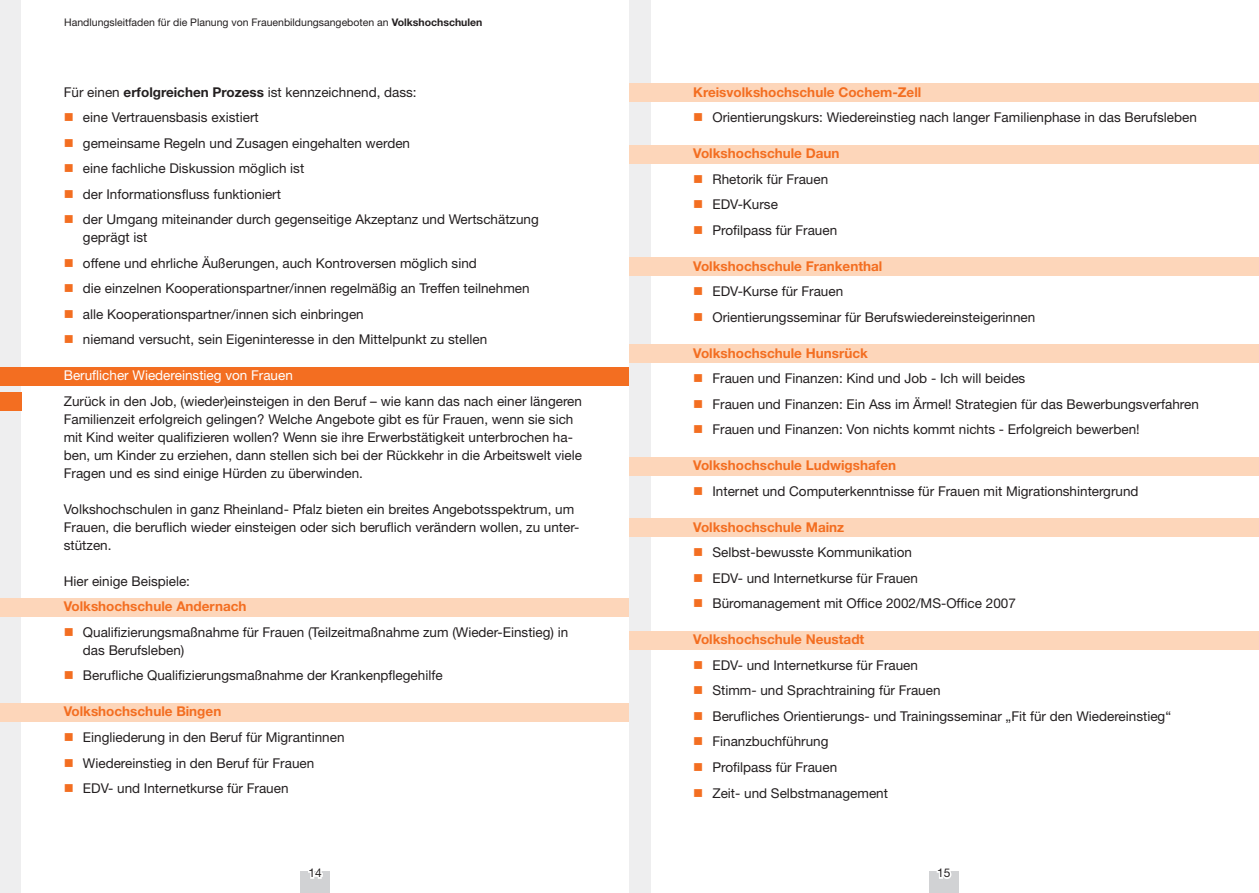
<style>
.page{position:relative;width:1259px;height:893px;background:#fff}
.page>*{position:absolute;margin:0;border:0;box-sizing:border-box;transform-origin:0 0}
.t1{font:13.5px/18px "Helvetica Neue";color:#231f20}
.t2{font:700 13.5px "Helvetica Neue";color:#f36e21}
.t3{font:13.5px "Helvetica Neue";color:#fff}
.t4{font:12px "Helvetica Neue";color:#231f20}
.t5{font:10.5px "Helvetica Neue";color:#231f20}
.s1{font-weight:700}
.s2{color:#f36e21}
</style>
<div class="page">
<div style="left:300px;top:872px;width:30px;height:21px;background:#d1d2d4"></div>
<div style="left:929px;top:872px;width:30px;height:21px;background:#d1d2d4"></div>
<svg style="left:306px;top:871px;width:18px;height:8px"></svg>
<svg style="left:935px;top:871px;width:18px;height:8px"></svg>
<div style="left:0;top:0;width:21px;height:893px;background:#eeeeef"></div>
<div style="left:0;top:367px;width:629px;height:18px;background:#f36e21"></div>
<div style="left:0;top:392px;width:21px;height:19px;background:#f36e21"></div>
<div style="left:0;top:598px;width:629px;height:18px;background:#fdd6ba"></div>
<div style="left:0;top:703px;width:629px;height:18px;background:#fdd6ba"></div>
<div style="left:629px;top:0;width:22px;height:893px;background:#eeeeef"></div>
<div style="left:629px;top:83px;width:630px;height:19px;background:#fdd6ba"></div>
<div style="left:629px;top:145px;width:630px;height:18px;background:#fdd6ba"></div>
<div style="left:629px;top:257px;width:630px;height:19px;background:#fdd6ba"></div>
<div style="left:629px;top:344px;width:630px;height:19px;background:#fdd6ba"></div>
<div style="left:629px;top:457px;width:630px;height:18px;background:#fdd6ba"></div>
<div style="left:629px;top:518px;width:630px;height:19px;background:#fdd6ba"></div>
<div style="left:629px;top:631px;width:630px;height:18px;background:#fdd6ba"></div>
<p class="t5" style="left:64px;top:16px;width:420px">Handlungsleitfaden für die Planung von Frauenbildungsangeboten an <span class="s1">Volkshochschulen</span></p>
<p class="t1" style="left:64px;top:83px;width:354px">Für einen <span class="s1">erfolgreichen Prozess</span> ist kennzeichnend, dass:</p>
<p class="t1" style="left:64px;top:108px;width:196px"><span class="s2">■</span> eine Vertrauensbasis existiert</p>
<p class="t1" style="left:64px;top:134px;width:348px"><span class="s2">■</span> gemeinsame Regeln und Zusagen eingehalten werden</p>
<p class="t1" style="left:64px;top:159px;width:242px"><span class="s2">■</span> eine fachliche Diskussion möglich ist</p>
<p class="t1" style="left:64px;top:185px;width:219px"><span class="s2">■</span> der Informationsfluss funktioniert</p>
<p class="t1" style="left:83px;top:210px;width:457px;text-indent:-19px"><span class="s2">■</span> der Umgang miteinander durch gegenseitige Akzeptanz und Wertschätzung geprägt ist</p>
<p class="t1" style="left:64px;top:254px;width:414px"><span class="s2">■</span> offene und ehrliche Äußerungen, auch Kontroversen möglich sind</p>
<p class="t1" style="left:64px;top:279px;width:467px"><span class="s2">■</span> die einzelnen Kooperationspartner/innen regelmäßig an Treffen teilnehmen</p>
<p class="t1" style="left:64px;top:305px;width:301px"><span class="s2">■</span> alle Kooperationspartner/innen sich einbringen</p>
<p class="t1" style="left:64px;top:330px;width:425px"><span class="s2">■</span> niemand versucht, sein Eigeninteresse in den Mittelpunkt zu stellen</p>
<p class="t3" style="left:64px;top:368px;width:231px">Beruflicher Wiedereinstieg von Frauen</p>
<p class="t1" style="left:64px;top:392px;width:520px">Zurück in den Job, (wieder)einsteigen in den Beruf – wie kann das nach einer längeren Familienzeit erfolgreich gelingen? Welche Angebote gibt es für Frauen, wenn sie sich mit Kind weiter qualifizieren wollen? Wenn sie ihre Erwerbstätigkeit unterbrochen ha&shy;ben, um Kinder zu erziehen, dann stellen sich bei der Rückkehr in die Arbeitswelt viele Fragen und es sind einige Hürden zu überwinden.</p>
<p class="t1" style="left:64px;top:500px;width:517px">Volkshochschulen in ganz Rheinland- Pfalz bieten ein breites Angebotsspektrum, um<br>Frauen, die beruflich wieder einsteigen oder sich beruflich verändern wollen, zu unter&shy;stützen.</p>
<p class="t1" style="left:64px;top:572px;width:128px">Hier einige Beispiele:</p>
<p class="t2" style="left:64px;top:598px;width:184px">Volkshochschule Andernach</p>
<p class="t1" style="left:83px;top:623px;width:487px;text-indent:-19px"><span class="s2">■</span> Qualifizierungsmaßnahme für Frauen (Teilzeitmaßnahme zum (Wieder-Einstieg) in das Berufsleben)</p>
<p class="t1" style="left:64px;top:666px;width:380px"><span class="s2">■</span> Berufliche Qualifizierungsmaßnahme der Krankenpflegehilfe</p>
<p class="t2" style="left:64px;top:703px;width:159px">Volkshochschule Bingen</p>
<p class="t1" style="left:64px;top:728px;width:282px"><span class="s2">■</span> Eingliederung in den Beruf für Migrantinnen</p>
<p class="t1" style="left:64px;top:753px;width:252px"><span class="s2">■</span> Wiedereinstieg in den Beruf für Frauen</p>
<p class="t1" style="left:64px;top:779px;width:226px"><span class="s2">■</span> EDV- und Internetkurse für Frauen</p>
<p class="t2" style="left:693px;top:84px;width:229px">Kreisvolkshochschule Cochem-Zell</p>
<p class="t1" style="left:693px;top:108px;width:505px"><span class="s2">■</span> Orientierungskurs: Wiedereinstieg nach langer Familienphase in das Berufsleben</p>
<p class="t2" style="left:693px;top:145px;width:148px">Volkshochschule Daun</p>
<p class="t1" style="left:693px;top:170px;width:136px"><span class="s2">■</span> Rhetorik für Frauen</p>
<p class="t1" style="left:693px;top:195px;width:86px"><span class="s2">■</span> EDV-Kurse</p>
<p class="t1" style="left:693px;top:221px;width:145px"><span class="s2">■</span> Profilpass für Frauen</p>
<p class="t2" style="left:693px;top:258px;width:191px">Volkshochschule Frankenthal</p>
<p class="t1" style="left:693px;top:282px;width:151px"><span class="s2">■</span> EDV-Kurse für Frauen</p>
<p class="t1" style="left:693px;top:308px;width:343px"><span class="s2">■</span> Orientierungsseminar für Berufswiedereinsteigerinnen</p>
<p class="t2" style="left:693px;top:345px;width:176px">Volkshochschule Hunsrück</p>
<p class="t1" style="left:693px;top:369px;width:333px"><span class="s2">■</span> Frauen und Finanzen: Kind und Job - Ich will beides</p>
<p class="t1" style="left:693px;top:395px;width:507px"><span class="s2">■</span> Frauen und Finanzen: Ein Ass im Ärmel! Strategien für das Bewerbungsverfahren</p>
<p class="t1" style="left:693px;top:420px;width:448px"><span class="s2">■</span> Frauen und Finanzen: Von nichts kommt nichts - Erfolgreich bewerben!</p>
<p class="t2" style="left:693px;top:457px;width:204px">Volkshochschule Ludwigshafen</p>
<p class="t1" style="left:693px;top:482px;width:447px"><span class="s2">■</span> Internet und Computerkenntnisse für Frauen mit Migrationshintergrund</p>
<p class="t2" style="left:693px;top:519px;width:152px">Volkshochschule Mainz</p>
<p class="t1" style="left:693px;top:543px;width:220px"><span class="s2">■</span> Selbst-bewusste Kommunikation</p>
<p class="t1" style="left:693px;top:569px;width:226px"><span class="s2">■</span> EDV- und Internetkurse für Frauen</p>
<p class="t1" style="left:693px;top:594px;width:324px"><span class="s2">■</span> Büromanagement mit Office 2002/MS-Office 2007</p>
<p class="t2" style="left:693px;top:631px;width:173px">Volkshochschule Neustadt</p>
<p class="t1" style="left:693px;top:656px;width:226px"><span class="s2">■</span> EDV- und Internetkurse für Frauen</p>
<p class="t1" style="left:693px;top:681px;width:249px"><span class="s2">■</span> Stimm- und Sprachtraining für Frauen</p>
<p class="t1" style="left:693px;top:707px;width:479px"><span class="s2">■</span> Berufliches Orientierungs- und Trainingsseminar „Fit für den Wiedereinstieg“</p>
<p class="t1" style="left:693px;top:732px;width:137px"><span class="s2">■</span> Finanzbuchführung</p>
<p class="t1" style="left:693px;top:758px;width:145px"><span class="s2">■</span> Profilpass für Frauen</p>
<p class="t1" style="left:693px;top:783px;width:196px"><span class="s2">■</span> Zeit- und Selbstmanagement</p>
<p class="t4" style="left:308px;top:866px;width:15px">14</p>
<p class="t4" style="left:937px;top:866px;width:15px">15</p>
</div>
